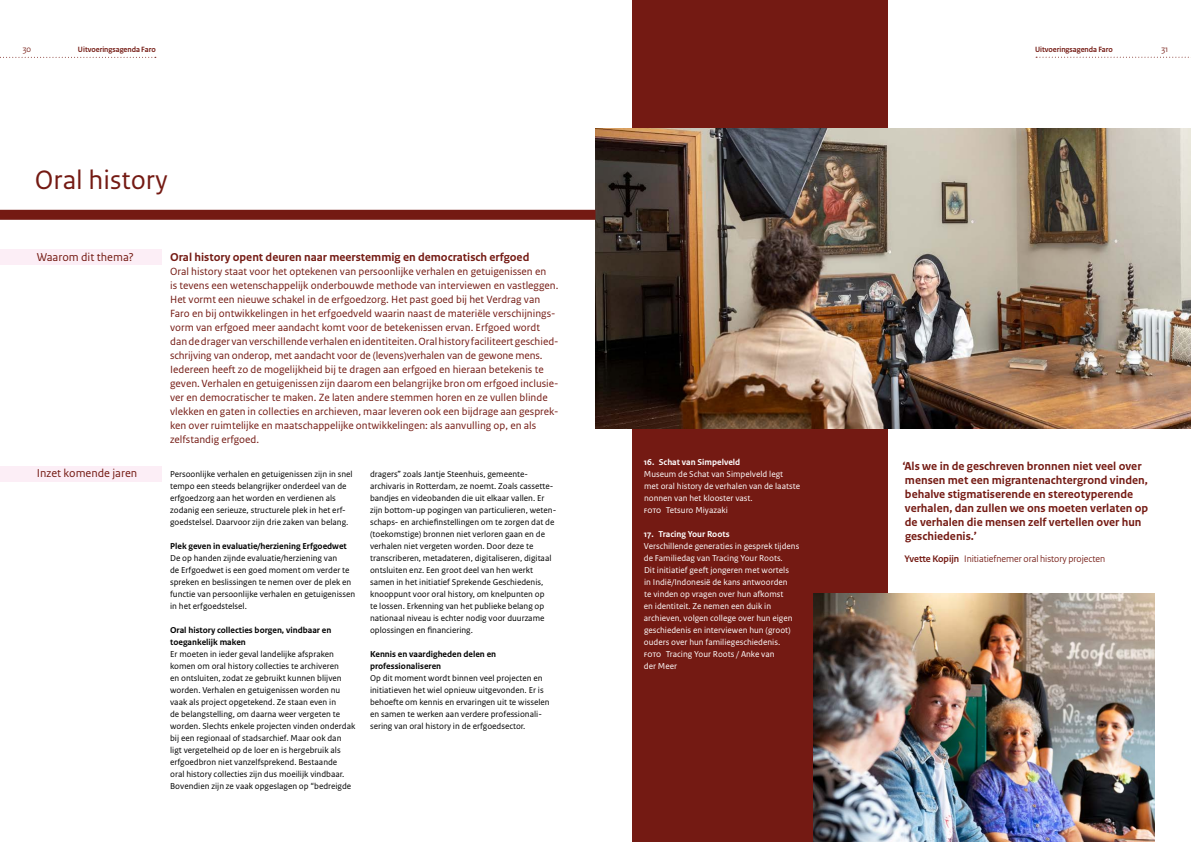
<style>
.page{position:relative;width:1191px;height:842px;background:#fff}
.page>*{position:absolute;margin:0;border:0;box-sizing:border-box;transform-origin:0 0}
._01_Thema_titel{font:28px "Rijksoverheid Sans Text";color:#741a13}
._02_Quote_thema_dbru{font:700 12px/14px "Rijksoverheid Sans Text";color:#741a13}
._01_titel_waarom_dit{font:700 12px "Rijksoverheid Sans Text";color:#741a13}
._01_WaaromENinzet{font:12px "Rijksoverheid Sans Text";color:#741a13}
._01_thema_waarom_dit{font:11px/14px "Rijksoverheid Sans Text";color:#741a13}
._02_Quote_thema_dbru-2{font:10px "Rijksoverheid Sans Heading";color:#741a13}
._00_Broodtekst_Sans{font:9px/12px "Rijksoverheid Sans Text";color:#000}
._02_Broodbijschrift{font:9px/12px "Rijksoverheid Sans Text";color:#fff}
._00_Tussenkop_sans{font:700 9px/12px "Rijksoverheid Sans Text";color:#000}
._02_titel_broodbijsc{font:700 9px "Rijksoverheid Sans Text";color:#fff}
.t1{font:9px "Rijksoverheid Sans Heading";color:#741a13}
.t2{font:700 8px "Rijksoverheid Sans Heading";color:#741a13}
.s1{font-weight:700}
</style>
<div class="page">
<svg style="left:0;top:57px;width:156px;height:1px"></svg>
<svg style="left:1036px;top:57px;width:155px;height:1px"></svg>
<div style="left:0;top:466px;width:162px;height:15px;background:#fceef6"></div>
<div style="left:0;top:249px;width:162px;height:16px;background:#fceef6"></div>
<div style="left:632px;top:0;width:255px;height:842px;background:#741a13"></div>
<img style="left:595px;top:129px;width:596px;height:300px">
<img style="left:814px;top:593px;width:340px;height:249px">
<div style="left:0;top:210px;width:595px;height:10px;background:#741a13"></div>
<p class="t1" style="left:23px;top:44px;width:10px">30</p>
<p class="t2" style="left:78px;top:45px;width:79px">Uitvoeringsagenda Faro</p>
<p class="t2" style="left:1035px;top:45px;width:79px">Uitvoeringsagenda Faro</p>
<p class="t1" style="left:1161px;top:44px;width:8px">31</p>
<h1 class="_01_Thema_titel" style="left:35px;top:164px;width:135px">Oral history</h1>
<h2 class="_01_WaaromENinzet" style="left:37px;top:250px;width:98px">Waarom dit thema?</h2>
<p class="_01_titel_waarom_dit" style="left:170px;top:250px;width:361px">Oral history opent deuren naar meerstemmig en democratisch erfgoed</p>
<p class="_01_thema_waarom_dit" style="left:170px;top:264px;width:390px">Oral history staat voor het optekenen van persoonlijke verhalen en getuigenissen en<br>is tevens een wetenschappelijk onderbouwde methode van interviewen en vastleggen.<br>Het vormt een nieuwe schakel in de erfgoedzorg. Het past goed bij het Verdrag van Faro en bij ontwikkelingen in het erfgoedveld waarin naast de materiële verschijnings&shy;vorm van erfgoed meer aandacht komt voor de betekenissen ervan. Erfgoed wordt dan de drager van verschillende verhalen en identiteiten. Oral history faciliteert geschied&shy;schrijving van onderop, met aandacht voor de (levens)verhalen van de gewone mens.<br>Iedereen heeft zo de mogelijkheid bij te dragen aan erfgoed en hieraan betekenis te geven. Verhalen en getuigenissen zijn daarom een belangrijke bron om erfgoed inclusie&shy;ver en democratischer te maken. Ze laten andere stemmen horen en ze vullen blinde vlekken en gaten in collecties en archieven, maar leveren ook een bijdrage aan gesprek&shy;ken over ruimtelijke en maatschappelijke ontwikkelingen: als aanvulling op, en als zelfstandig erfgoed.</p>
<h2 class="_01_WaaromENinzet" style="left:37px;top:466px;width:102px">Inzet komende jaren</h2>
<p class="_00_Broodtekst_Sans" style="left:170px;top:468px;width:184px">Persoonlijke verhalen en getuigenissen zijn in snel tempo een steeds belangrijker onderdeel van de erfgoedzorg aan het worden en verdienen als zodanig een serieuze, structurele plek in het erf&shy;goedstelsel. Daarvoor zijn drie zaken van belang.</p>
<p class="_00_Tussenkop_sans" style="left:170px;top:540px;width:178px">Plek geven in evaluatie/herziening Erfgoedwet</p>
<p class="_00_Broodtekst_Sans" style="left:170px;top:552px;width:187px">De op handen zijnde evaluatie/herziening van<br>de Erfgoedwet is een goed moment om verder te spreken en beslissingen te nemen over de plek en functie van persoonlijke verhalen en getuigenissen in het erfgoedstelsel.</p>
<p class="_00_Tussenkop_sans" style="left:170px;top:624px;width:163px">Oral history collecties borgen, vindbaar en toegankelijk maken</p>
<p class="_00_Broodtekst_Sans" style="left:170px;top:648px;width:187px">Er moeten in ieder geval landelijke afspraken komen om oral history collecties te archiveren<br>en ontsluiten, zodat ze gebruikt kunnen blijven worden. Verhalen en getuigenissen worden nu vaak als project opgetekend. Ze staan even in<br>de belangstelling, om daarna weer vergeten te worden. Slechts enkele projecten vinden onderdak bij een regionaal of stadsarchief. Maar ook dan ligt vergetelheid op de loer en is hergebruik als erfgoedbron niet vanzelfsprekend. Bestaande<br>oral history collecties zijn dus moeilijk vindbaar.<br>Bovendien zijn ze vaak opgeslagen op “bedreigde</p>
<p class="_00_Broodtekst_Sans" style="left:370px;top:468px;width:188px">dragers” zoals Jantje Steenhuis, gemeente&shy;archivaris in Rotterdam, ze noemt. Zoals cassette&shy;bandjes en videobanden die uit elkaar vallen. Er zijn bottom-up pogingen van particulieren, weten&shy;schaps- en archiefinstellingen om te zorgen dat de (toekomstige) bronnen niet verloren gaan en de verhalen niet vergeten worden. Door deze te transcriberen, metadateren, digitaliseren, digitaal ontsluiten enz. Een groot deel van hen werkt samen in het initiatief Sprekende Geschiedenis, knooppunt voor oral history, om knelpunten op<br>te lossen. Erkenning van het publieke belang op nationaal niveau is echter nodig voor duurzame oplossingen en financiering.</p>
<p class="_00_Tussenkop_sans" style="left:370px;top:648px;width:128px">Kennis en vaardigheden delen en professionaliseren</p>
<p class="_00_Broodtekst_Sans" style="left:370px;top:672px;width:181px">Op dit moment wordt binnen veel projecten en initiatieven het wiel opnieuw uitgevonden. Er is behoefte om kennis en ervaringen uit te wisselen en samen te werken aan verdere professionali&shy;sering van oral history in de erfgoedsector.</p>
<p class="_02_titel_broodbijsc" style="left:644px;top:457px;width:98px">16. Schat van Simpelveld</p>
<p class="_02_Broodbijschrift" style="left:644px;top:468px;width:158px">Museum de Schat van Simpelveld legt met oral history de verhalen van de laatste nonnen van het klooster vast.</p>
<p class="_02_Broodbijschrift" style="left:644px;top:504px;width:86px">foto Tetsuro Miyazaki</p>
<p class="_02_titel_broodbijsc" style="left:644px;top:529px;width:87px">17. Tracing Your Roots</p>
<p class="_02_Broodbijschrift" style="left:644px;top:540px;width:157px">Verschillende generaties in gesprek tijdens de Familiedag van Tracing Your Roots.<br>Dit initiatief geeft jongeren met wortels<br>in Indië/Indonesië de kans antwoorden<br>te vinden op vragen over hun afkomst<br>en identiteit. Ze nemen een duik in archieven, volgen college over hun eigen geschiedenis en interviewen hun (groot) ouders over hun familiegeschiedenis.</p>
<p class="_02_Broodbijschrift" style="left:644px;top:648px;width:132px">foto Tracing Your Roots / Anke van der Meer</p>
<p class="_02_Quote_thema_dbru" style="left:902px;top:459px;width:247px">‘Als we in de geschreven bronnen niet veel over mensen met een migrantenachtergrond vinden, behalve stigmatiserende en stereotyperende verhalen, dan zullen we ons moeten verlaten op de verhalen die mensen zelf vertellen over hun geschiedenis.’</p>
<p class="_02_Quote_thema_dbru-2" style="left:904px;top:553px;width:202px"><span class="s1">Yvette Kopijn</span> Initiatiefnemer oral history projecten</p>
</div>
